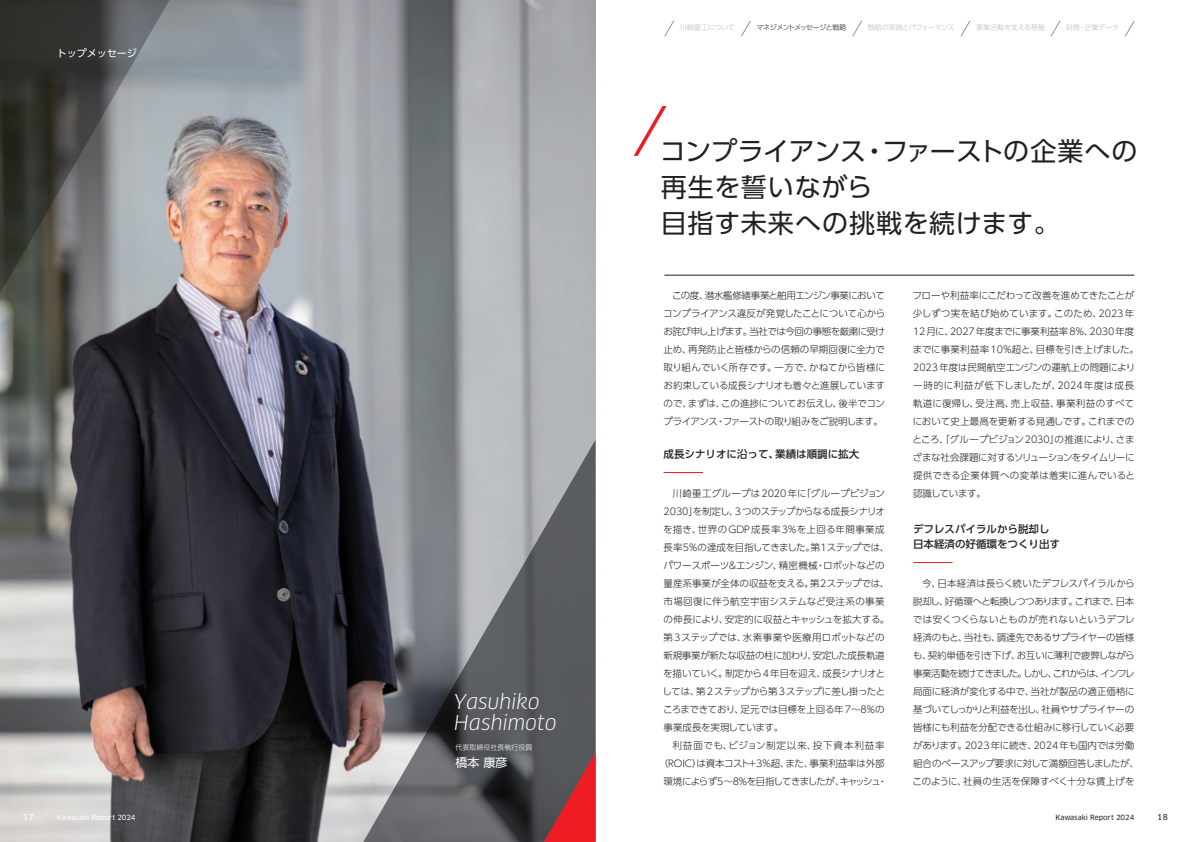
<style>
.page{position:relative;width:1191px;height:842px;background:#fff}
.page>*{position:absolute;margin:0;border:0;box-sizing:border-box;transform-origin:0 0}
.t1{font:26px/36px "UD Shin Go Pro";letter-spacing:.02em;color:#231f20}
.t2{font:italic 20px "Clan Pro";color:#fff}
.t3{font:12px "UD Shin Go Pro";color:#fff}
.t4{font:500 10.5px/15px "UD Shin Go Pro";color:#231f20}
.t5{font:10px "UD Shin Go Pro";color:#fff}
.t6{font:300 9.5px/18px "UD Shin Go Pro";letter-spacing:-.015em;color:#231f20}
.t7{font:8px "Clan Pro News";color:#fff}
.t8{font:8px "Clan Pro News";color:#231f20}
.t9{font:300 7px "UD Shin Go Pro";letter-spacing:-.02em;color:#bcbdc0}
.t10{font:7px "Clan Pro News";color:#fff}
.t11{font:7px "Clan Pro News";color:#231f20}
.t12{font:300 7px "UD Shin Go Pro";letter-spacing:-.065em;color:#231f20}
.t13{font:300 7px "UD Shin Go Pro";letter-spacing:-.055em;color:#bcbdc0}
.t14{font:300 7px "UD Shin Go Pro";color:#fff}
</style>
<div class="page">
<img style="left:0;top:0;width:595px;height:842px">
<svg style="left:0;top:0;width:174px;height:306px;background:#656766"></svg>
<svg style="left:633px;top:106px;width:33px;height:50px"></svg>
<hr style="left:664px;top:275px;width:470px;height:1px;background:#231f20">
<svg style="left:358px;top:440px;width:237px;height:402px;background:#727478"></svg>
<svg style="left:544px;top:753px;width:51px;height:89px;background:#a0393d"></svg>
<hr style="left:663px;top:472px;width:40px;height:1px;background:#ee1d23">
<hr style="left:913px;top:562px;width:39px;height:1px;background:#ee1d23">
<svg style="left:664px;top:21px;width:10px;height:16px"></svg>
<svg style="left:741px;top:21px;width:9px;height:16px"></svg>
<svg style="left:852px;top:21px;width:10px;height:16px"></svg>
<svg style="left:960px;top:21px;width:10px;height:16px"></svg>
<svg style="left:1051px;top:21px;width:9px;height:16px"></svg>
<svg style="left:1125px;top:21px;width:9px;height:16px"></svg>
<p class="t5" style="left:57px;top:45px;width:81px">トップメッセージ</p>
<h2 class="t2" style="left:453px;top:690px;width:88px">Yasuhiko</h2>
<p class="t14" style="left:455px;top:742px;width:79px">代表取締役社長執行役員</p>
<p class="t3" style="left:455px;top:753px;width:53px">橋本 康彦</p>
<h2 class="t2" style="left:454px;top:711px;width:104px">Hashimoto</h2>
<p class="t9" style="left:680px;top:22px;width:57px">川崎重工について</p>
<p class="t12" style="left:756px;top:22px;width:91px">マネジメントメッセージと戦略</p>
<p class="t13" style="left:868px;top:22px;width:89px">戦略の実践とパフォーマンス</p>
<p class="t9" style="left:976px;top:22px;width:70px">事業活動を支える基盤</p>
<p class="t9" style="left:1066px;top:22px;width:54px">財務・企業データ</p>
<h1 class="t1" style="left:660px;top:133px;width:479px">コンプライアンス・ファーストの企業への再生を誓いながら<br>目指す未来への挑戦を続けます。</h1>
<p class="t6" style="left:663px;top:286px;width:223px;text-align:justify;text-indent:9px">この度、潜水艦修繕事業と舶用エンジン事業においてコンプライアンス違反が発覚したことについて心からお詫び申し上げます。当社では今回の事態を厳粛に受け止め、再発防止と皆様からの信頼の早期回復に全力で取り組んでいく所存です。一方で、かねてから皆様にお約束している成長シナリオも着々と進展していますので、まずは、この進捗についてお伝えし、後半でコンプライアンス・ファーストの取り組みをご説明します。</p>
<p class="t4" style="left:663px;top:446px;width:197px">成長シナリオに沿って、業績は順調に拡大</p>
<p class="t6" style="left:662px;top:484px;width:228px;text-indent:10px">川崎重工グループは2020年に「グループビジョン<br>2030」を制定し、3つのステップからなる成長シナリオを描き、世界のGDP成長率3％を上回る年間事業成長率5％の達成を目指してきました。第1ステップでは、パワースポーツ＆エンジン、精密機械・ロボットなどの量産系事業が全体の収益を支える。第2ステップでは、市場回復に伴う航空宇宙システムなど受注系の事業の伸長により、安定的に収益とキャッシュを拡大する。第3ステップでは、水素事業や医療用ロボットなどの新規事業が新たな収益の柱に加わり、安定した成長軌道を描いていく。制定から4 年目を迎え、成長シナリオとしては、第 2ステップから第 3ステップに差し掛ったところまできており、足元では目標を上回る年7～8％の事業成長を実現しています。</p>
<p class="t6" style="left:659px;top:736px;width:230px;text-align:right">利益面でも、ビジョン制定以来、投下資本利益率（ROIC）は資本コスト＋3％超、また、事業利益率は外部環境によらず5～8％を目指してきましたが、キャッシュ・</p>
<p class="t6" style="left:912px;top:286px;width:228px">フローや利益率にこだわって改善を進めてきたことが少しずつ実を結び始めています。このため、2023年<br>12月に、2027年度までに事業利益率8％、2030年度までに事業利益率10％超と、目標を引き上げました。<br>2023年度は民間航空エンジンの運航上の問題により一時的に利益が低下しましたが、2024年度は成長軌道に復帰し、受注高、売上収益、事業利益のすべてにおいて史上最高を更新する見通しです。これまでのところ、「グループビジョン2030」の推進により、さまざまな社会課題に対するソリューションをタイムリーに提供できる企業体質への変革は着実に進んでいると認識しています。</p>
<p class="t4" style="left:913px;top:521px;width:149px">デフレスパイラルから脱却し日本経済の好循環をつくり出す</p>
<p class="t6" style="left:912px;top:574px;width:228px;text-align:center">今、日本経済は長らく続いたデフレスパイラルから<br>脱却し、好循環へと転換しつつあります。これまで、日本では安くつくらないとものが売れないというデフレ経済のもと、当社も、調達先であるサプライヤーの皆様も、契約単価を引き下げ、お互いに薄利で疲弊しながら事業活動を続けてきました。しかし、これからは、インフレ局面に経済が変化する中で、当社が製品の適正価格に基づいてしっかりと利益を出し、社員やサプライヤーの皆様にも利益を分配できる仕組みに移行していく必要があります。2023年に続き、2024年も国内では労働組合のベースアップ要求に対して満額回答しましたが、このように、社員の生活を保障すべく十分な賃上げを</p>
<p class="t7" style="left:23px;top:812px;width:12px">17</p>
<p class="t10" style="left:57px;top:813px;width:80px">Kawasaki Report 2024</p>
<p class="t11" style="left:1055px;top:813px;width:80px">Kawasaki Report 2024</p>
<p class="t8" style="left:1157px;top:812px;width:12px">18</p>
</div>
